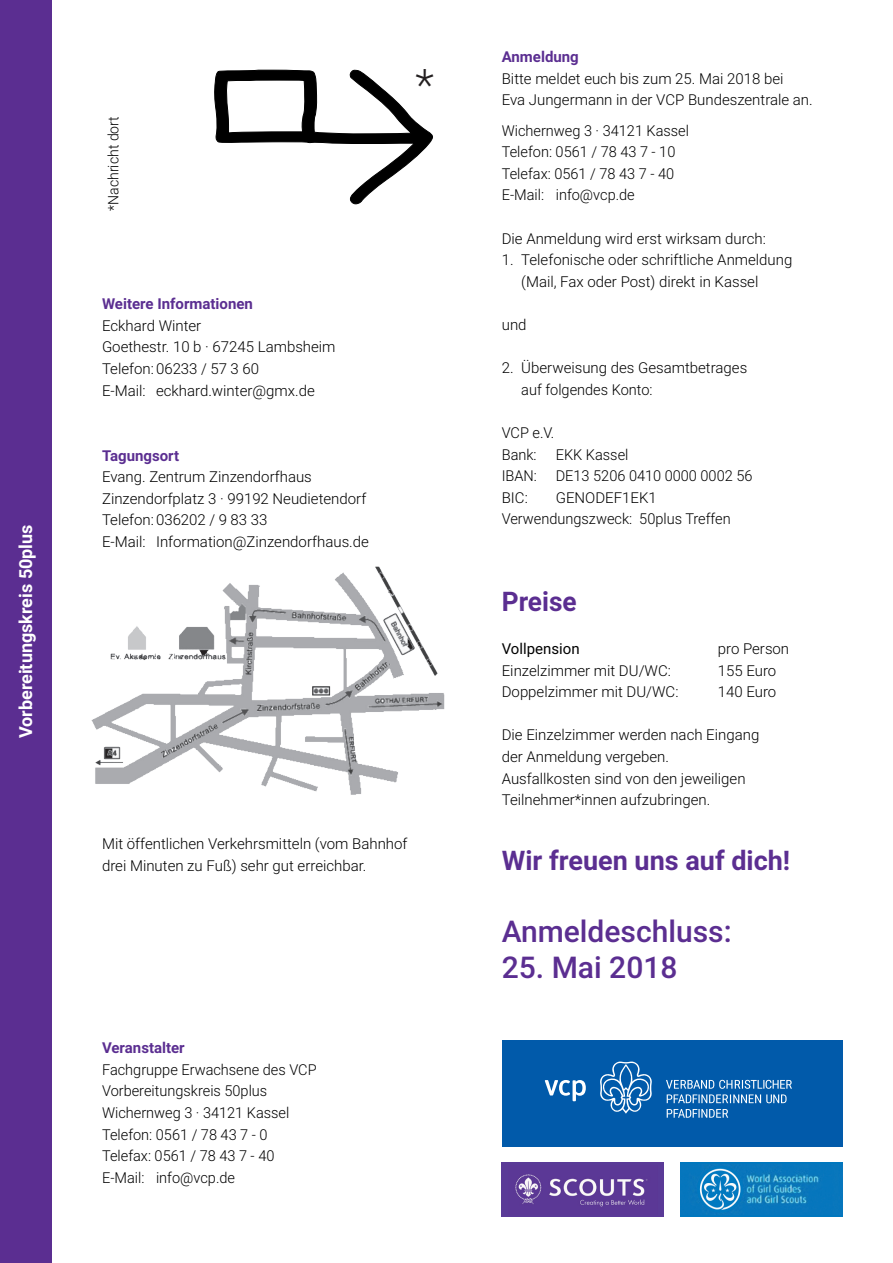
<style>
.page{position:relative;width:893px;height:1263px;background:#fff}
.page>*{position:absolute;margin:0;border:0;box-sizing:border-box;transform-origin:0 0}
.t1{font:181.5px "waldlaeuferzeichen pfadfinden";color:#000;scale:1.2 1}
.t2{font:300 43.5px "Roboto";color:#231f20}
.t3{font:500 30px "Roboto";color:#5b2e91}
.GS{font:700 27px "Roboto";color:#5b2e91}
.Zwischentitel{font:700 18px "Roboto";color:#fff}
.GS-2{font:300 15px/21.6px "Roboto";color:#000}
.Zwischentitel-2{font:700 15px "Roboto";color:#5b2e91}
.t4{font:15px "Roboto";color:#000}
.GS-3{font:300 14.55px "Roboto";color:#000}
</style>
<div class="page">
<div style="left:0;top:0;width:51px;height:1263px;background:#5b2e91"></div>
<div style="left:502px;top:1041px;width:340px;height:106px;background:#015aaa"></div>
<svg style="left:666px;top:1080px;width:126px;height:38px"></svg>
<svg style="left:600px;top:1061px;width:52px;height:53px"></svg>
<svg style="left:545px;top:1080px;width:41px;height:21px"></svg>
<div style="left:502px;top:1162px;width:162px;height:54px;background:#5a3a97"></div>
<img style="left:515px;top:1174px;width:133px;height:33px">
<div style="left:680px;top:1162px;width:162px;height:54px;background:#0077be"></div>
<img style="left:688px;top:1164px;width:154px;height:50px">
<svg style="left:214px;top:69px;width:219px;height:136px"></svg>
<img style="left:91px;top:566px;width:354px;height:229px">
<p class="Zwischentitel" style="left:13px;top:738px;width:215px;rotate:-90deg">Vorbereitungskreis 50plus</p>
<p class="GS-3" style="left:103px;top:211px;width:96px;rotate:-90deg">*Nachricht dort</p>
<p class="t2" style="left:415px;top:54px;width:20px">*</p>
<p class="t1" style="left:215px;top:59px;width:183px">A</p>
<p class="Zwischentitel-2" style="left:102px;top:293px;width:152px">Weitere Informationen</p>
<p class="GS-2" style="left:102px;top:314px;width:101px">Eckhard Winter</p>
<p class="GS-2" style="left:102px;top:336px;width:235px">Goethestr. 10 b · 67245 Lambsheim</p>
<p class="GS-2" style="left:102px;top:357px;width:159px">Telefon: 06233 / 57 3 60</p>
<p class="GS-2" style="left:102px;top:379px;width:214px">E-Mail: eckhard.winter@gmx.de</p>
<p class="Zwischentitel-2" style="left:102px;top:445px;width:79px">Tagungsort</p>
<p class="GS-2" style="left:102px;top:465px;width:211px">Evang. Zentrum Zinzendorfhaus</p>
<p class="GS-2" style="left:102px;top:487px;width:266px">Zinzendorfplatz 3 · 99192 Neudietendorf</p>
<p class="GS-2" style="left:102px;top:509px;width:167px">Telefon: 036202 / 9 83 33</p>
<p class="GS-2" style="left:102px;top:530px;width:268px">E-Mail: Information@Zinzendorfhaus.de</p>
<p class="GS-2" style="left:102px;top:833px;width:307px">Mit öffentlichen Verkehrsmitteln (vom Bahnhof drei Minuten zu Fuß) sehr gut erreichbar.</p>
<p class="Zwischentitel-2" style="left:102px;top:1037px;width:84px">Veranstalter</p>
<p class="GS-2" style="left:102px;top:1058px;width:216px">Fachgruppe Erwachsene des VCP<br>Vorbereitungskreis 50plus</p>
<p class="GS-2" style="left:102px;top:1101px;width:189px">Wichernweg 3 · 34121 Kassel</p>
<p class="GS-2" style="left:102px;top:1123px;width:167px">Telefon: 0561 / 78 43 7 - 0</p>
<p class="GS-2" style="left:102px;top:1144px;width:174px">Telefax: 0561 / 78 43 7 - 40</p>
<p class="GS-2" style="left:102px;top:1166px;width:135px">E-Mail: info@vcp.de</p>
<p class="Zwischentitel-2" style="left:502px;top:46px;width:79px">Anmeldung</p>
<p class="GS-2" style="left:502px;top:67px;width:312px">Bitte meldet euch bis zum 25. Mai 2018 bei<br>Eva Jungermann in der VCP Bundeszentrale an.</p>
<p class="GS-2" style="left:502px;top:119px;width:189px">Wichernweg 3 · 34121 Kassel</p>
<p class="GS-2" style="left:502px;top:140px;width:175px">Telefon: 0561 / 78 43 7 - 10</p>
<p class="GS-2" style="left:502px;top:162px;width:174px">Telefax: 0561 / 78 43 7 - 40</p>
<p class="GS-2" style="left:502px;top:184px;width:135px">E-Mail: info@vcp.de</p>
<p class="GS-2" style="left:502px;top:227px;width:266px">Die Anmeldung wird erst wirksam durch:</p>
<p class="GS-2" style="left:521px;top:248px;width:273px;text-indent:-20px">1. Telefonische oder schriftliche Anmeldung (Mail, Fax oder Post) direkt in Kassel</p>
<p class="GS-2" style="left:502px;top:313px;width:26px">und</p>
<p class="GS-2" style="left:521px;top:356px;width:227px;text-indent:-20px">2. Überweisung des Gesamtbetrages auf folgendes Konto:</p>
<p class="GS-2" style="left:502px;top:421px;width:54px">VCP e.V.</p>
<p class="GS-2" style="left:502px;top:443px;width:36px">Bank:</p>
<p class="GS-2" style="left:556px;top:443px;width:74px">EKK Kassel</p>
<p class="GS-2" style="left:502px;top:464px;width:252px">IBAN: DE13 5206 0410 0000 0002 56</p>
<p class="GS-2" style="left:502px;top:486px;width:28px">BIC:</p>
<p class="GS-2" style="left:556px;top:486px;width:103px">GENODEF1EK1</p>
<p class="GS-2" style="left:502px;top:508px;width:230px">Verwendungszweck: 50plus Treffen</p>
<p class="GS" style="left:502px;top:582px;width:76px">Preise</p>
<p class="t4" style="left:502px;top:638px;width:79px">Vollpension</p>
<p class="GS-2" style="left:718px;top:637px;width:73px">pro Person</p>
<p class="GS-2" style="left:502px;top:659px;width:171px">Einzelzimmer mit DU/WC:</p>
<p class="GS-2" style="left:718px;top:659px;width:60px">155 Euro</p>
<p class="GS-2" style="left:502px;top:680px;width:178px">Doppelzimmer mit DU/WC:</p>
<p class="GS-2" style="left:718px;top:680px;width:60px">140 Euro</p>
<p class="GS-2" style="left:502px;top:724px;width:259px">Die Einzelzimmer werden nach Eingang</p>
<p class="GS-2" style="left:502px;top:745px;width:169px">der Anmeldung vergeben.</p>
<p class="GS-2" style="left:502px;top:767px;width:245px">Ausfallkosten sind von den jeweiligen<br>Teilnehmer*innen aufzubringen.</p>
<p class="GS" style="left:502px;top:841px;width:290px">Wir freuen uns auf dich!</p>
<p class="t3" style="left:502px;top:910px;width:231px">Anmeldeschluss:</p>
<p class="t3" style="left:502px;top:946px;width:177px">25. Mai 2018</p>
</div>
